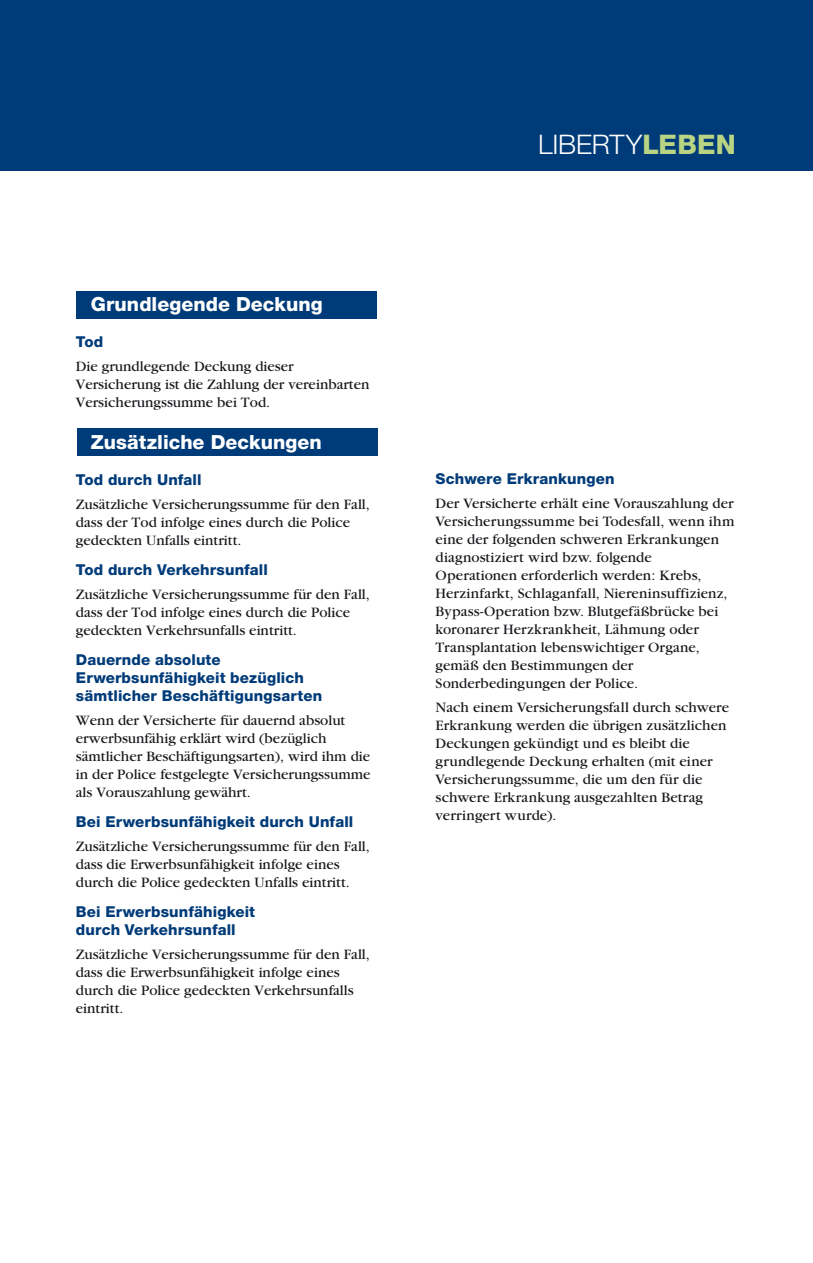
<style>
.page{position:relative;width:813px;height:1263px;background:#fff}
.page>*{position:absolute;margin:0;border:0;box-sizing:border-box;transform-origin:0 0}
.t1{font:300 27px "Helvetica Neue";letter-spacing:-.005em;color:#fff}
.t2{font:800 19.5px "Helvetica Neue";color:#fff}
.t3{font:15px/18px "Garamond";color:#1a171c}
.t4{font:800 15px/18px "Helvetica Neue";letter-spacing:.01em;color:#003b79}
.s1{font-weight:800;color:#b9d482}
</style>
<div class="page">
<div style="left:77px;top:291px;width:300px;height:28px;background:#003b79"></div>
<div style="left:77px;top:428px;width:300px;height:28px;background:#003b79"></div>
<div style="left:0;top:0;width:812px;height:170px;background:#003b79"></div>
<h2 class="t2" style="left:91px;top:292px;width:233px">Grundlegende Deckung</h2>
<p class="t4" style="left:76px;top:332px;width:29px">Tod</p>
<p class="t3" style="left:76px;top:357px;width:295px">Die grundlegende Deckung dieser<br>Versicherung ist die Zahlung der vereinbarten<br>Versicherungssumme bei Tod.</p>
<h2 class="t2" style="left:91px;top:430px;width:232px">Zusätzliche Deckungen</h2>
<p class="t4" style="left:76px;top:470px;width:127px">Tod durch Unfall</p>
<p class="t3" style="left:76px;top:495px;width:295px">Zusätzliche Versicherungssumme für den Fall, dass der Tod infolge eines durch die Police gedeckten Unfalls eintritt.</p>
<p class="t4" style="left:76px;top:560px;width:193px">Tod durch Verkehrsunfall</p>
<p class="t3" style="left:76px;top:585px;width:295px">Zusätzliche Versicherungssumme für den Fall, dass der Tod infolge eines durch die Police gedeckten Verkehrsunfalls eintritt.</p>
<p class="t4" style="left:76px;top:650px;width:248px">Dauernde absolute<br>Erwerbsunfähigkeit bezüglich sämtlicher Beschäftigungsarten</p>
<p class="t3" style="left:76px;top:711px;width:296px">Wenn der Versicherte für dauernd absolut erwerbsunfähig erklärt wird (bezüglich sämtlicher Beschäftigungsarten), wird ihm die in der Police festgelegte Versicherungssumme als Vorauszahlung gewährt.</p>
<p class="t4" style="left:76px;top:812px;width:279px">Bei Erwerbsunfähigkeit durch Unfall</p>
<p class="t3" style="left:76px;top:837px;width:295px">Zusätzliche Versicherungssumme für den Fall, dass die Erwerbsunfähigkeit infolge eines durch die Police gedeckten Unfalls eintritt.</p>
<p class="t4" style="left:76px;top:902px;width:180px">Bei Erwerbsunfähigkeit durch Verkehrsunfall</p>
<p class="t3" style="left:76px;top:945px;width:295px">Zusätzliche Versicherungssumme für den Fall, dass die Erwerbsunfähigkeit infolge eines durch die Police gedeckten Verkehrsunfalls eintritt.</p>
<h1 class="t1" style="left:538px;top:128px;width:199px">LIBERTY<span class="s1">LEBEN</span></h1>
<p class="t4" style="left:435px;top:470px;width:180px">Schwere Erkrankungen</p>
<p class="t3" style="left:435px;top:494px;width:300px">Der Versicherte erhält eine Vorauszahlung der Versicherungssumme bei Todesfall, wenn ihm eine der folgenden schweren Erkrankungen diagnostiziert wird bzw. folgende Operationen erforderlich werden: Krebs, Herzinfarkt, Schlaganfall, Niereninsuffizienz, Bypass-Operation bzw. Blutgefäßbrücke bei koronarer Herzkrankheit, Lähmung oder Transplantation lebenswichtiger Organe, gemäß den Bestimmungen der Sonderbedingungen der Police.</p>
<p class="t3" style="left:435px;top:698px;width:295px">Nach einem Versicherungsfall durch schwere Erkrankung werden die übrigen zusätzlichen Deckungen gekündigt und es bleibt die grundlegende Deckung erhalten (mit einer Versicherungssumme, die um den für die schwere Erkrankung ausgezahlten Betrag verringert wurde).</p>
</div>
